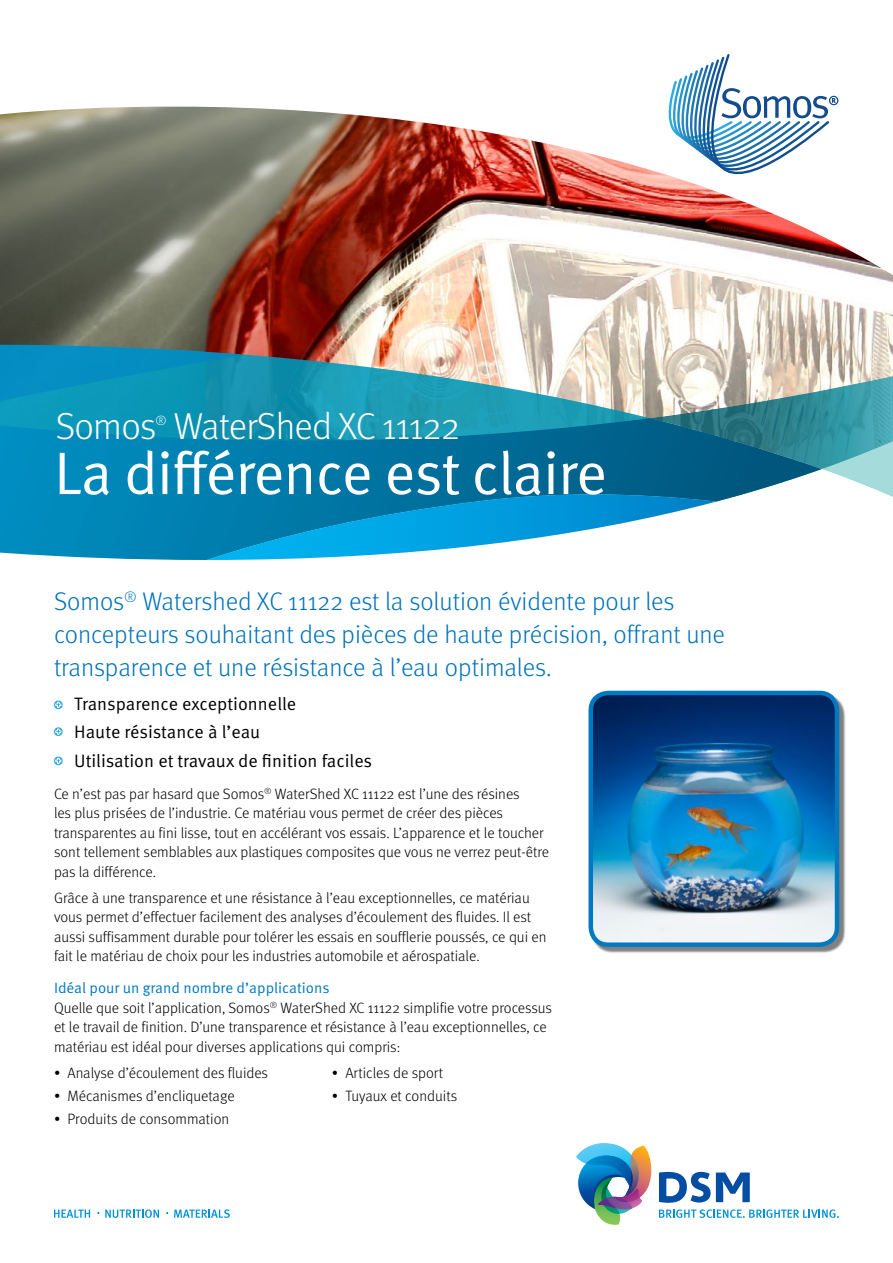
<style>
.page{position:relative;width:893px;height:1263px;background:#fff}
.page>*{position:absolute;margin:0;border:0;box-sizing:border-box;transform-origin:0 0}
.t1{font:60px "Meta Pro Norm";letter-spacing:-.02em;color:#fff}
.t2{font:300 37.5px "Meta Pro";letter-spacing:-.02em;color:#fff}
.t3{font:300 25.5px/33px "Meta Pro";color:#0072bc}
.t4{font:18px/28.3px "Meta Pro Norm";color:#000}
.t5{font:300 15px/19.5px "Meta Pro";color:#000}
.t6{font:15px "Meta Pro Norm";color:#0079c1}
.t7{font:300 13.2px "Meta Pro";color:#fff}
</style>
<div class="page">
<img style="left:0;top:283px;width:893px;height:62px">
<svg style="left:0;top:345px;width:893px;height:215px;background:#439ebb"></svg>
<svg style="left:576px;top:1143px;width:263px;height:82px"></svg>
<svg style="left:54px;top:1209px;width:36px;height:9px"></svg>
<svg style="left:105px;top:1209px;width:54px;height:9px"></svg>
<svg style="left:174px;top:1209px;width:56px;height:9px"></svg>
<svg style="left:54px;top:700px;width:9px;height:9px"></svg>
<svg style="left:54px;top:727px;width:9px;height:9px"></svg>
<svg style="left:54px;top:756px;width:9px;height:9px"></svg>
<div style="left:592px;top:694px;width:254px;height:259px;background:#000;opacity:.5"></div>
<img style="left:592px;top:693px;width:245px;height:252px">
<div style="left:588px;top:691px;width:251px;height:256px;border:4px solid #0079c1;border-radius:18px"></div>
<img style="left:0;top:99px;width:893px;height:184px">
<svg style="left:669px;top:54px;width:169px;height:120px"></svg>
<h2 class="t2" style="left:56px;top:399px;width:102px">Somos</h2>
<p class="t7" style="left:155px;top:410px;width:13px">®</p>
<h2 class="t2" style="left:174px;top:399px;width:288px">WaterShed XC 11122</h2>
<h1 class="t1" style="left:54px;top:428px;width:555px">La différence est claire</h1>
<h3 class="t3" style="left:54px;top:583px;width:672px">Somos<sup>®</sup> Watershed XC 11122 est la solution évidente pour les concepteurs souhaitant des pièces de haute précision, offrant une transparence et une résistance à l’eau optimales.</h3>
<p class="t4" style="left:74px;top:688px;width:300px">Transparence exceptionnelle<br>Haute résistance à l’eau<br>Utilisation et travaux de finition faciles</p>
<p class="t5" style="left:54px;top:783px;width:497px">Ce n’est pas par hasard que Somos<sup>®</sup> WaterShed XC 11122 est l’une des résines<br>les plus prisées de l’industrie. Ce matériau vous permet de créer des pièces transparentes au fini lisse, tout en accélérant vos essais. L’apparence et le toucher sont tellement semblables aux plastiques composites que vous ne verrez peut-être pas la différence.</p>
<p class="t5" style="left:54px;top:887px;width:494px">Grâce à une transparence et une résistance à l’eau exceptionnelles, ce matériau vous permet d’effectuer facilement des analyses d’écoulement des fluides. Il est aussi suffisamment durable pour tolérer les essais en soufflerie poussés, ce qui en fait le matériau de choix pour les industries automobile et aérospatiale.</p>
<p class="t6" style="left:54px;top:976px;width:277px">Idéal pour un grand nombre d’applications</p>
<p class="t5" style="left:54px;top:997px;width:500px">Quelle que soit l’application, Somos<sup>®</sup> WaterShed XC 11122 simplifie votre processus et le travail de finition. D’une transparence et résistance à l’eau exceptionnelles, ce matériau est idéal pour diverses applications qui compris:</p>
<p class="t5" style="left:54px;top:1062px;width:216px">• Analyse d’écoulement des fluides</p>
<p class="t5" style="left:54px;top:1085px;width:182px">• Mécanismes d’encliquetage</p>
<p class="t5" style="left:54px;top:1108px;width:177px">• Produits de consommation</p>
<p class="t5" style="left:332px;top:1062px;width:113px">• Articles de sport</p>
<p class="t5" style="left:332px;top:1085px;width:127px">• Tuyaux et conduits</p>
</div>
